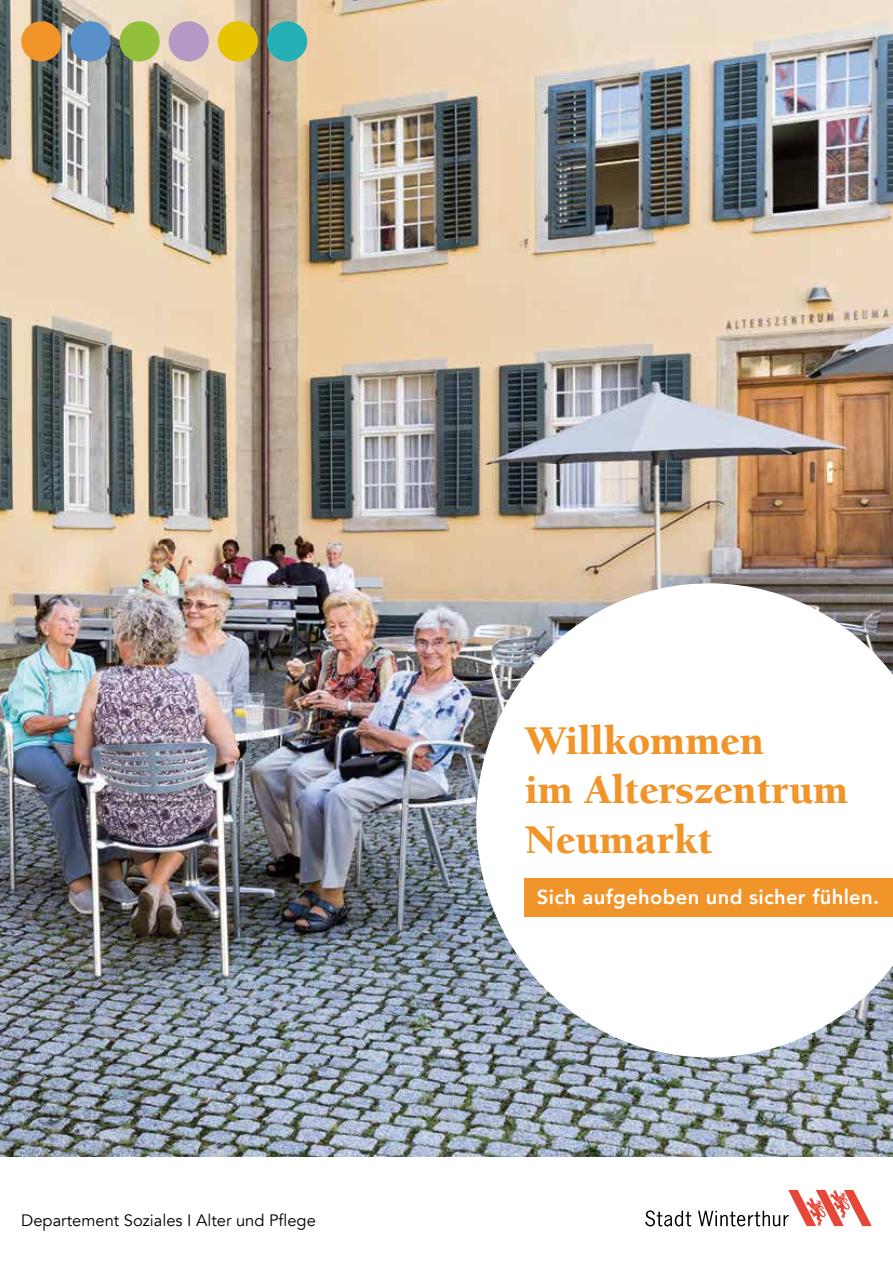
<style>
.page{position:relative;width:893px;height:1263px;background:#fff}
.page>*{position:absolute;margin:0;border:0;box-sizing:border-box;transform-origin:0 0}
.t1{font:900 42px/49.5px "Berkeley";color:#f1952a}
.t2{font:800 20.25px "Avenir";letter-spacing:.015em;color:#fff}
.t3{font:16.5px "Avenir";color:#000}
</style>
<div class="page">
<img style="left:0;top:0;width:893px;height:1157px">
<svg style="left:476px;top:583px;width:417px;height:474px"></svg>
<div style="left:524px;top:878px;width:369px;height:38px;background:#f1952a"></div>
<svg style="left:645px;top:1190px;width:227px;height:36px"></svg>
<div style="left:21px;top:21px;width:40px;height:40px;background:#f1952a;border-radius:50%"></div>
<div style="left:70px;top:21px;width:41px;height:40px;background:#5a90c9;border-radius:50%"></div>
<div style="left:119px;top:21px;width:41px;height:40px;background:#94bf3b;border-radius:50%"></div>
<div style="left:169px;top:21px;width:40px;height:40px;background:#b798c4;border-radius:50%"></div>
<div style="left:218px;top:21px;width:40px;height:40px;background:#e7c401;border-radius:50%"></div>
<div style="left:267px;top:21px;width:40px;height:40px;background:#24b0b5;border-radius:50%"></div>
<p class="t3" style="left:21px;top:1211px;width:296px">Departement Soziales I Alter und Pflege</p>
<h1 class="t1" style="left:525px;top:717px;width:325px">Willkommen<br>im Alterszentrum<br>Neumarkt</h1>
<p class="t2" style="left:537px;top:881px;width:344px">Sich aufgehoben und sicher fühlen.</p>
</div>
